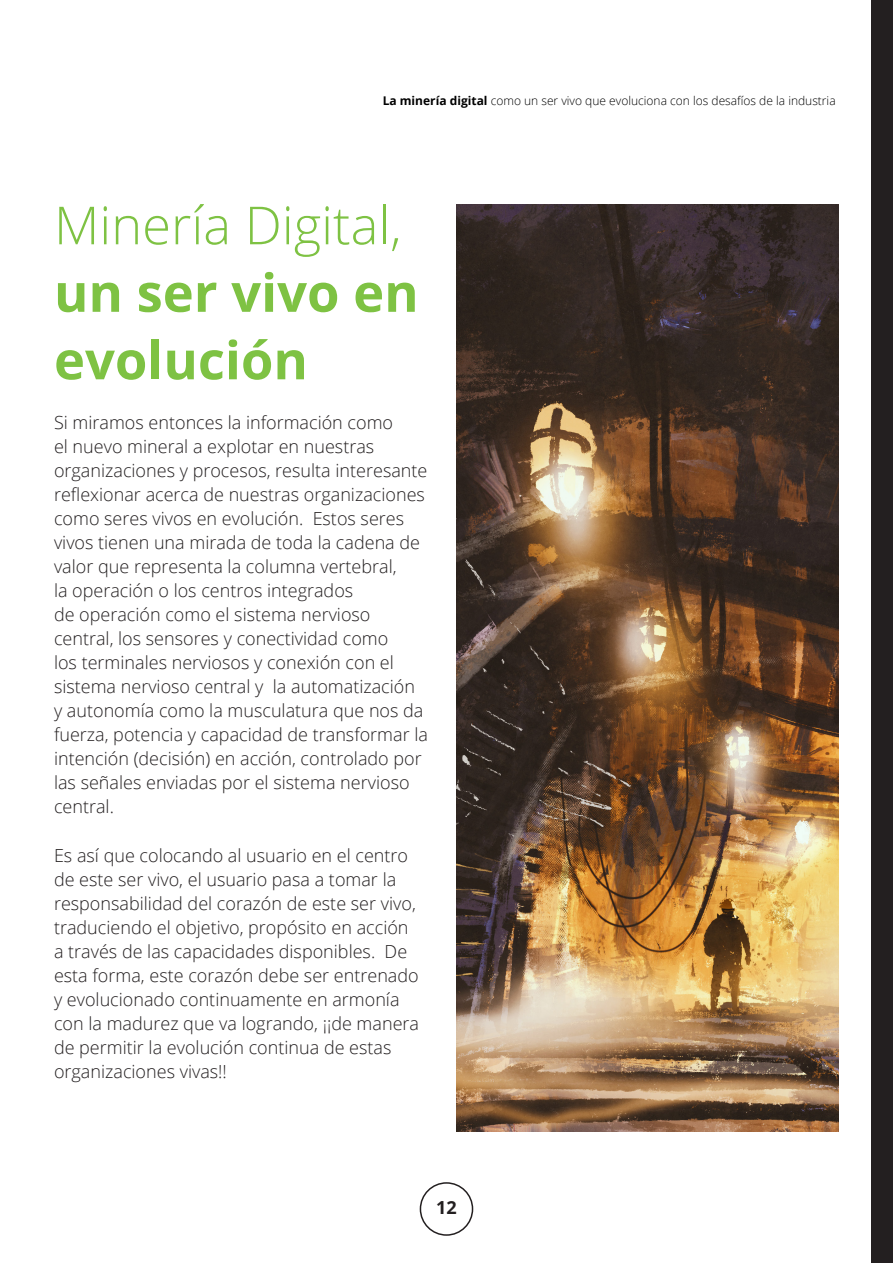
<style>
.page{position:relative;width:893px;height:1263px;background:#fff}
.page>*{position:absolute;margin:0;border:0;box-sizing:border-box;transform-origin:0 0}
.t1{font:700 52.5px/67.5px "Open Sans";color:#7ec243}
.t2{font:300 18px/24px "Open Sans";color:#231f20}
.t3{font:700 18px "Open Sans";color:#231f20}
.t4{font:300 12px "Open Sans";color:#000001}
.s1{font-weight:700}
.s2{font-weight:300}
</style>
<div class="page">
<div style="left:420px;top:1182px;width:53px;height:54px;border:2px solid #231f20;border-radius:50%"></div>
<div style="left:871px;top:0;width:22px;height:1263px;background:#231f20"></div>
<img style="left:457px;top:204px;width:382px;height:927px">
<p class="t4" style="left:383px;top:93px;width:454px"><span class="s1">La minería digital</span> como un ser vivo que evoluciona con los desafíos de la industria</p>
<p class="t1" style="left:54px;top:190px;width:366px"><span class="s2">Minería Digital, </span>un ser vivo en evolución</p>
<p class="t2" style="left:54px;top:410px;width:375px">Si miramos entonces la información como<br>el nuevo mineral a explotar en nuestras organizaciones y procesos, resulta interesante reflexionar acerca de nuestras organizaciones como seres vivos en evolución. Estos seres vivos tienen una mirada de toda la cadena de valor que representa la columna vertebral,<br>la operación o los centros integrados<br>de operación como el sistema nervioso central, los sensores y conectividad como<br>los terminales nerviosos y conexión con el sistema nervioso central y la automatización<br>y autonomía como la musculatura que nos da fuerza, potencia y capacidad de transformar la intención (decisión) en acción, controlado por las señales enviadas por el sistema nervioso central.</p>
<p class="t2" style="left:54px;top:843px;width:367px">Es así que colocando al usuario en el centro de este ser vivo, el usuario pasa a tomar la responsabilidad del corazón de este ser vivo, traduciendo el objetivo, propósito en acción a través de las capacidades disponibles. De esta forma, este corazón debe ser entrenado y evolucionado continuamente en armonía con la madurez que va logrando, ¡¡de manera de permitir la evolución continua de estas organizaciones vivas!!</p>
<p class="t3" style="left:436px;top:1195px;width:22px">12</p>
</div>
